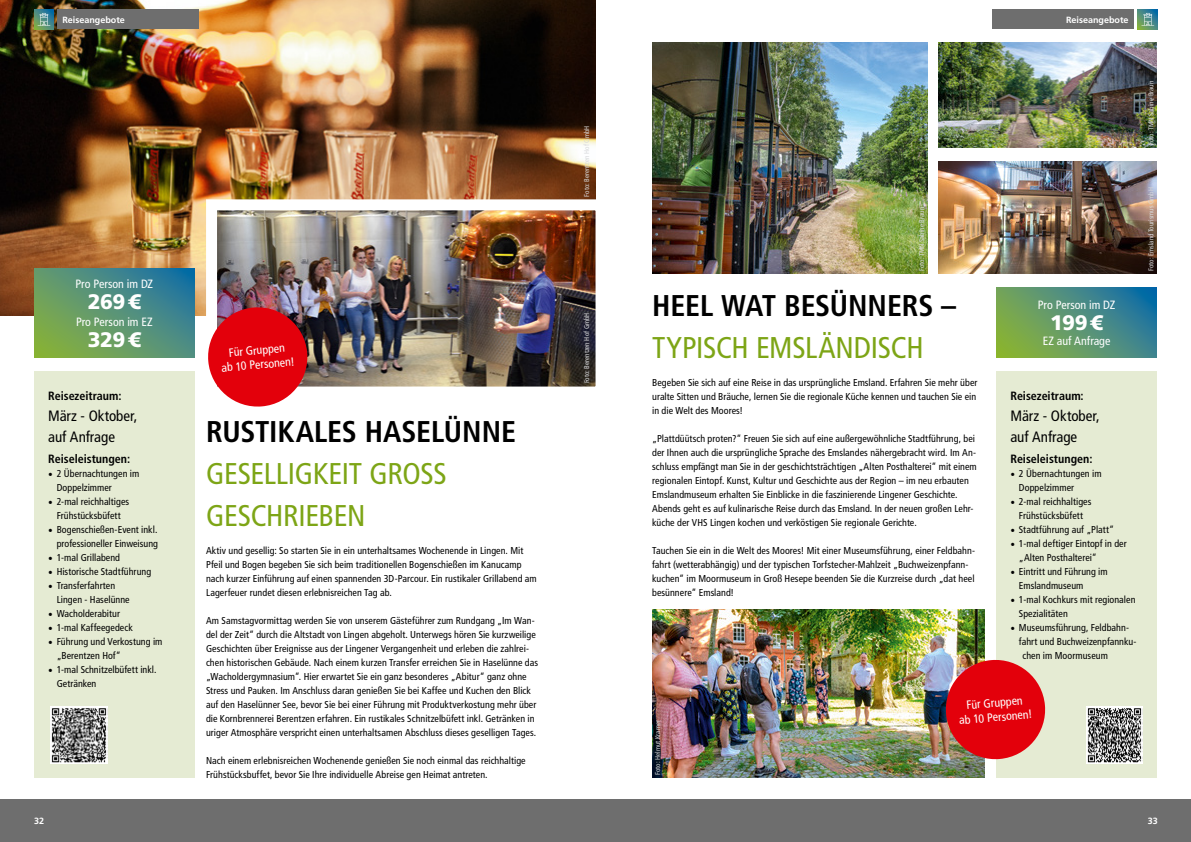
<style>
.page{position:relative;width:1191px;height:842px;background:#fff}
.page>*{position:absolute;margin:0;border:0;box-sizing:border-box;transform-origin:0 0}
.t1{font:condensed 30px/42px "Frutiger LT Std";letter-spacing:-.01em;color:#7da516}
.t2{font:700 condensed 30px "Frutiger LT Std";letter-spacing:-.005em;color:#000}
.t3{font:900 21px "Frutiger LT Std";letter-spacing:-.02em;color:#fff}
.t4{font:condensed 15px/21px "Frutiger LT Std";letter-spacing:-.005em;color:#000}
.t5{font:condensed 12px/14.4px "Frutiger LT Std";letter-spacing:-.005em;color:#fff;text-align:center}
.t6{font:700 condensed 12px "Frutiger LT Std";color:#000}
.t7{font:condensed 10px/14px "Frutiger LT Std";letter-spacing:.005em;color:#000}
.t8{font:700 9px "Frutiger LT Std";color:#fff}
.t9{font:condensed 7px "Frutiger LT Std";color:#d7d8da}
.s1{font-family:"Minion Pro";font-stretch:normal;font-size:12px}
</style>
<div class="page">
<div style="left:0;top:799px;width:1191px;height:43px;background:#6e6e6e"></div>
<img style="left:0;top:0;width:595px;height:316px">
<img style="left:200px;top:194px;width:396px;height:193px">
<svg style="left:34px;top:9px;width:20px;height:20px"></svg>
<svg style="left:38px;top:13px;width:12px;height:13px"></svg>
<svg style="left:1137px;top:9px;width:20px;height:20px"></svg>
<svg style="left:1141px;top:13px;width:13px;height:13px"></svg>
<div style="left:992px;top:9px;width:142px;height:20px;background:#6e6e6e"></div>
<div style="left:57px;top:9px;width:141px;height:20px;background:#6e6e6e"></div>
<div style="left:34px;top:372px;width:161px;height:406px;background:#e5ebd3"></div>
<img style="left:50px;top:707px;width:57px;height:56px">
<svg style="left:34px;top:269px;width:161px;height:89px;background:#579373"></svg>
<svg style="left:206px;top:305px;width:103px;height:102px;background:#d92f39"></svg>
<div style="left:996px;top:372px;width:161px;height:406px;background:#e5ebd3"></div>
<svg style="left:996px;top:288px;width:161px;height:70px;background:#569372"></svg>
<img style="left:1086px;top:707px;width:56px;height:56px">
<img style="left:652px;top:43px;width:275px;height:231px">
<img style="left:652px;top:610px;width:333px;height:168px">
<img style="left:939px;top:43px;width:218px;height:105px">
<img style="left:939px;top:162px;width:218px;height:112px">
<img style="left:943px;top:658px;width:103px;height:103px">
<p class="t8" style="left:62px;top:14px;width:64px">Reiseangebote</p>
<p class="t8" style="left:1066px;top:14px;width:64px">Reiseangebote</p>
<p class="t5" style="left:76px;top:277px;width:79px">Pro Person im DZ</p>
<h2 class="t3" style="left:88px;top:289px;width:55px">269€</h2>
<p class="t5" style="left:76px;top:315px;width:78px">Pro Person im EZ</p>
<h2 class="t3" style="left:88px;top:327px;width:55px">329€</h2>
<p class="t6" style="left:48px;top:388px;width:75px">Reisezeitraum:</p>
<h3 class="t4" style="left:48px;top:405px;width:91px">März - Oktober, auf Anfrage</h3>
<p class="t6" style="left:48px;top:451px;width:84px">Reiseleistungen:</p>
<p class="t7" style="left:57px;top:466px;width:84px;text-indent:-9px"><span class="s1">•</span> 2 Übernachtungen im<br>Doppelzimmer</p>
<p class="t7" style="left:48px;top:494px;width:83px;text-align:center"><span class="s1">•</span> 2-mal reichhaltiges<br>Frühstücksbüfett</p>
<p class="t7" style="left:48px;top:522px;width:111px;text-align:right"><span class="s1">•</span> Bogenschießen-Event inkl. professioneller Einweisung</p>
<p class="t7" style="left:48px;top:550px;width:73px"><span class="s1">•</span> 1-mal Grillabend</p>
<p class="t7" style="left:48px;top:564px;width:104px"><span class="s1">•</span> Historische Stadtführung</p>
<p class="t7" style="left:57px;top:578px;width:75px;text-indent:-9px"><span class="s1">•</span> Transferfahrten<br>Lingen - Haselünne</p>
<p class="t7" style="left:48px;top:606px;width:73px"><span class="s1">•</span> Wacholderabitur</p>
<p class="t7" style="left:48px;top:620px;width:86px"><span class="s1">•</span> 1-mal Kaffeegedeck</p>
<p class="t7" style="left:57px;top:634px;width:107px;text-indent:-9px"><span class="s1">•</span> Führung und Verkostung im „Berentzen Hof“</p>
<p class="t7" style="left:57px;top:662px;width:101px;text-indent:-9px"><span class="s1">•</span> 1-mal Schnitzelbüfett inkl.<br>Getränken</p>
<p class="t5" style="left:220px;top:346px;width:75px;rotate:-5deg">Für Gruppen<br>ab 10 Personen!</p>
<h1 class="t2" style="left:206px;top:413px;width:311px">RUSTIKALES HASELÜNNE</h1>
<h1 class="t1" style="left:206px;top:452px;width:242px">GESELLIGKEIT GROSS<br>GESCHRIEBEN</h1>
<p class="t7" style="left:206px;top:543px;width:332px">Aktiv und gesellig: So starten Sie in ein unterhaltsames Wochenende in Lingen. Mit Pfeil und Bogen begeben Sie sich beim traditionellen Bogenschießen im Kanucamp nach kurzer Einführung auf einen spannenden 3D-Parcour. Ein rustikaler Grillabend am Lagerfeuer rundet diesen erlebnisreichen Tag ab.</p>
<p class="t7" style="left:206px;top:613px;width:333px">Am Samstagvormittag werden Sie von unserem Gästeführer zum Rundgang „Im Wan&shy;del der Zeit“ durch die Altstadt von Lingen abgeholt. Unterwegs hören Sie kurzweilige Geschichten über Ereignisse aus der Lingener Vergangenheit und erleben die zahlrei&shy;chen historischen Gebäude. Nach einem kurzen Transfer erreichen Sie in Haselünne das „Wacholdergymnasium“. Hier erwartet Sie ein ganz besonderes „Abitur“ ganz ohne Stress und Pauken. Im Anschluss daran genießen Sie bei Kaffee und Kuchen den Blick auf den Haselünner See, bevor Sie bei einer Führung mit Produktverkostung mehr über die Kornbrennerei Berentzen erfahren. Ein rustikales Schnitzelbüfett inkl. Getränken in uriger Atmosphäre verspricht einen unterhaltsamen Abschluss dieses geselligen Tages.</p>
<p class="t7" style="left:206px;top:753px;width:321px">Nach einem erlebnisreichen Wochenende genießen Sie noch einmal das reichhaltige<br>Frühstücksbuffet, bevor Sie Ihre individuelle Abreise gen Heimat antreten.</p>
<p class="t9" style="left:582px;top:197px;width:72px;rotate:-90deg">Foto: Berentzen Hof GmbH</p>
<p class="t9" style="left:582px;top:383px;width:72px;rotate:-90deg">Foto: Berentzen Hof GmbH</p>
<p class="t9" style="left:1146px;top:145px;width:65px;rotate:-90deg">Foto: TMN Sabine Braun</p>
<p class="t9" style="left:917px;top:271px;width:65px;rotate:-90deg">Foto: TMN Sabine Braun</p>
<h1 class="t2" style="left:652px;top:287px;width:305px">HEEL WAT BESÜNNERS –</h1>
<h1 class="t1" style="left:652px;top:326px;width:273px">TYPISCH EMSLÄNDISCH</h1>
<p class="t7" style="left:652px;top:375px;width:327px">Begeben Sie sich auf eine Reise in das ursprüngliche Emsland. Erfahren Sie mehr über uralte Sitten und Bräuche, lernen Sie die regionale Küche kennen und tauchen Sie ein in die Welt des Moores!</p>
<p class="t7" style="left:652px;top:431px;width:326px">„Plattdüütsch proten?“ Freuen Sie sich auf eine außergewöhnliche Stadtführung, bei der Ihnen auch die ursprüngliche Sprache des Emslandes nähergebracht wird. Im An&shy;schluss empfängt man Sie in der geschichtsträchtigen „Alten Posthalterei“ mit einem regionalen Eintopf. Kunst, Kultur und Geschichte aus der Region – im neu erbauten Emslandmuseum erhalten Sie Einblicke in die faszinierende Lingener Geschichte.<br>Abends geht es auf kulinarische Reise durch das Emsland. In der neuen großen Lehr&shy;küche der VHS Lingen kochen und verköstigen Sie regionale Gerichte.</p>
<p class="t7" style="left:652px;top:543px;width:324px">Tauchen Sie ein in die Welt des Moores! Mit einer Museumsführung, einer Feldbahn&shy;fahrt (wetterabhängig) und der typischen Torfstecher-Mahlzeit „Buchweizenpfann&shy;kuchen“ im Moormuseum in Groß Hesepe beenden Sie die Kurzreise durch „dat heel besünnere“ Emsland!</p>
<p class="t5" style="left:1037px;top:298px;width:79px">Pro Person im DZ</p>
<h2 class="t3" style="left:1050px;top:310px;width:54px">199€</h2>
<p class="t5" style="left:1042px;top:333px;width:69px">EZ auf Anfrage</p>
<p class="t9" style="left:1146px;top:271px;width:85px;rotate:-90deg">Foto: Emsland Tourismus GmbH</p>
<p class="t6" style="left:1010px;top:388px;width:75px">Reisezeitraum:</p>
<h3 class="t4" style="left:1010px;top:405px;width:91px">März - Oktober, auf Anfrage</h3>
<p class="t6" style="left:1010px;top:451px;width:84px">Reiseleistungen:</p>
<p class="t7" style="left:1019px;top:466px;width:84px;text-indent:-9px"><span class="s1">•</span> 2 Übernachtungen im<br>Doppelzimmer</p>
<p class="t7" style="left:1010px;top:494px;width:83px;text-align:center"><span class="s1">•</span> 2-mal reichhaltiges<br>Frühstücksbüfett</p>
<p class="t7" style="left:1010px;top:522px;width:105px"><span class="s1">•</span> Stadtführung auf „Platt“</p>
<p class="t7" style="left:1019px;top:536px;width:109px;text-indent:-9px"><span class="s1">•</span> 1-mal deftiger Eintopf in der „Alten Posthalterei“</p>
<p class="t7" style="left:1019px;top:564px;width:90px;text-indent:-9px"><span class="s1">•</span> Eintritt und Führung im<br>Emslandmuseum</p>
<p class="t7" style="left:1019px;top:592px;width:118px;text-indent:-9px"><span class="s1">•</span> 1-mal Kochkurs mit regionalen<br>Spezialitäten</p>
<p class="t7" style="left:1010px;top:620px;width:120px"><span class="s1">•</span> Museumsführung, Feldbahn-</p>
<p class="t7" style="left:1019px;top:634px;width:119px">fahrt und Buchweizenpfannku-</p>
<p class="t7" style="left:1022px;top:648px;width:87px">chen im Moormuseum</p>
<p class="t9" style="left:654px;top:775px;width:56px;rotate:-90deg">Foto: Helmut Kramer</p>
<p class="t5" style="left:957px;top:699px;width:75px;rotate:-5deg">Für Gruppen<br>ab 10 Personen!</p>
<p class="t8" style="left:34px;top:815px;width:12px">32</p>
<p class="t8" style="left:1147px;top:815px;width:12px">33</p>
</div>
